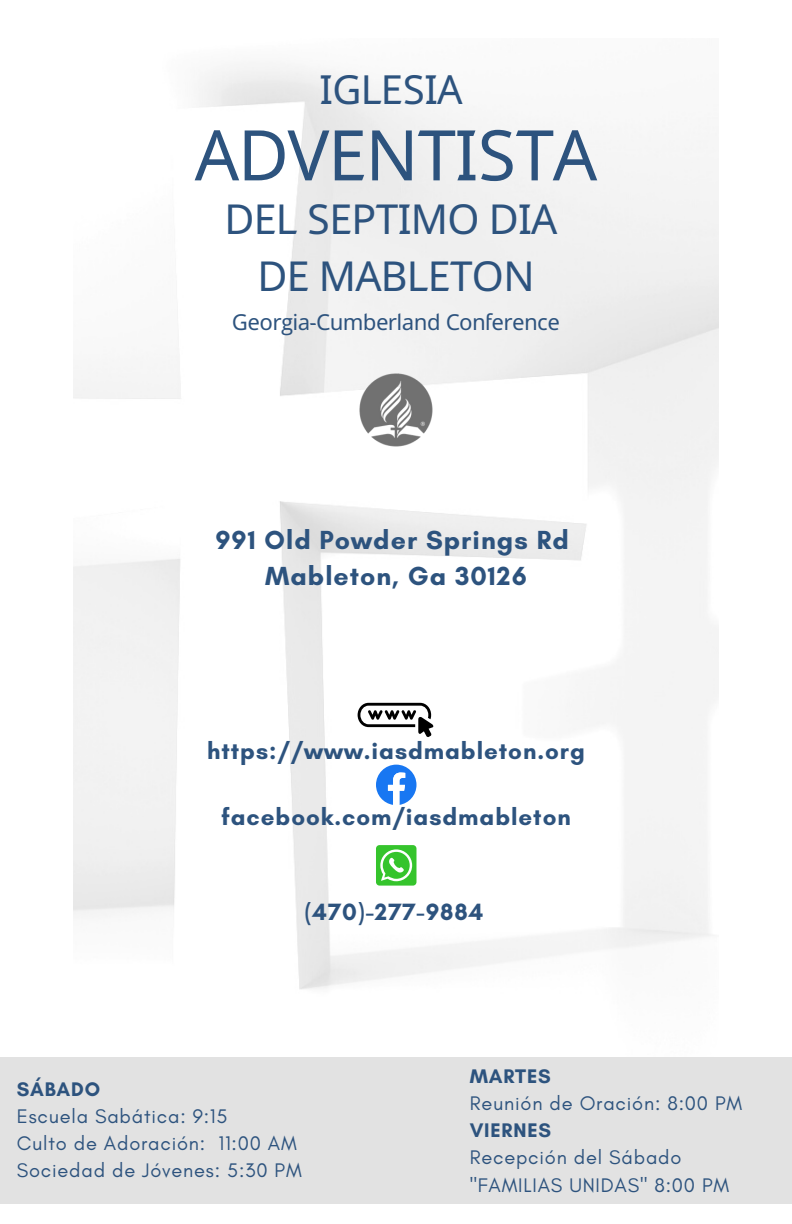
<style>
.page{position:relative;width:792px;height:1224px;background:#fff}
.page>*{position:absolute;margin:0;border:0;box-sizing:border-box;transform-origin:0 0}
.t1{font:69.8px "Advent Sans Logo";color:#2d537e}
.t2{font:41.2px "Advent Sans Logo";color:#2d537e}
.t3{font:40.2px "Advent Sans Logo";color:#2d537e}
.t4{font:700 26.6px "Glacial Indifference";letter-spacing:.04em;color:#2d537e}
.t5{font:700 24px "Glacial Indifference";letter-spacing:.04em;color:#2d537e}
.t6{font:22px "Advent Sans Logo";color:#2d537e}
.t7{font:20px "Glacial Indifference";letter-spacing:.04em;color:#2d537e}
.t8{font:700 20px "Glacial Indifference";letter-spacing:.04em;color:#2d537e}
</style>
<div class="page">
<img style="left:74px;top:65px;width:645px;height:993px">
<div style="left:0;top:1058px;width:792px;height:145px;background:#e2e2e2"></div>
<svg style="left:376px;top:765px;width:40px;height:40px"></svg>
<svg style="left:358px;top:703px;width:76px;height:34px"></svg>
<div style="left:376px;top:845px;width:40px;height:41px;background:#35c42c;border-radius:4px"></div>
<svg style="left:380px;top:849px;width:32px;height:32px"></svg>
<img style="left:352px;top:366px;width:88px;height:88px">
<p class="t3" style="left:320px;top:61px;width:144px">IGLESIA</p>
<p class="t1" style="left:195px;top:106px;width:403px">ADVENTISTA</p>
<p class="t2" style="left:225px;top:190px;width:334px">DEL SEPTIMO DIA</p>
<p class="t2" style="left:258px;top:247px;width:278px">DE MABLETON</p>
<p class="t6" style="left:232px;top:306px;width:329px">Georgia-Cumberland Conference</p>
<p class="t4" style="left:215px;top:524px;width:355px">991 Old Powder Springs Rd</p>
<p class="t4" style="left:265px;top:560px;width:263px">Mableton, Ga 30126</p>
<p class="t5" style="left:207px;top:737px;width:379px">https://www.iasdmableton.org</p>
<p class="t5" style="left:221px;top:803px;width:351px">facebook.com/iasdmableton</p>
<p class="t5" style="left:305px;top:897px;width:180px">(470)-277-9884</p>
<p class="t8" style="left:17px;top:1077px;width:85px">SÁBADO</p>
<p class="t7" style="left:17px;top:1104px;width:212px">Escuela Sabática: 9:15</p>
<p class="t7" style="left:17px;top:1131px;width:282px">Culto de Adoración: 11:00 AM</p>
<p class="t7" style="left:17px;top:1158px;width:286px">Sociedad de Jóvenes: 5:30 PM</p>
<p class="t8" style="left:470px;top:1064px;width:83px">MARTES</p>
<p class="t7" style="left:470px;top:1091px;width:274px">Reunión de Oración: 8:00 PM</p>
<p class="t8" style="left:470px;top:1118px;width:83px">VIERNES</p>
<p class="t7" style="left:470px;top:1145px;width:213px">Recepción del Sábado</p>
<p class="t7" style="left:470px;top:1173px;width:261px">"FAMILIAS UNIDAS" 8:00 PM</p>
</div>
